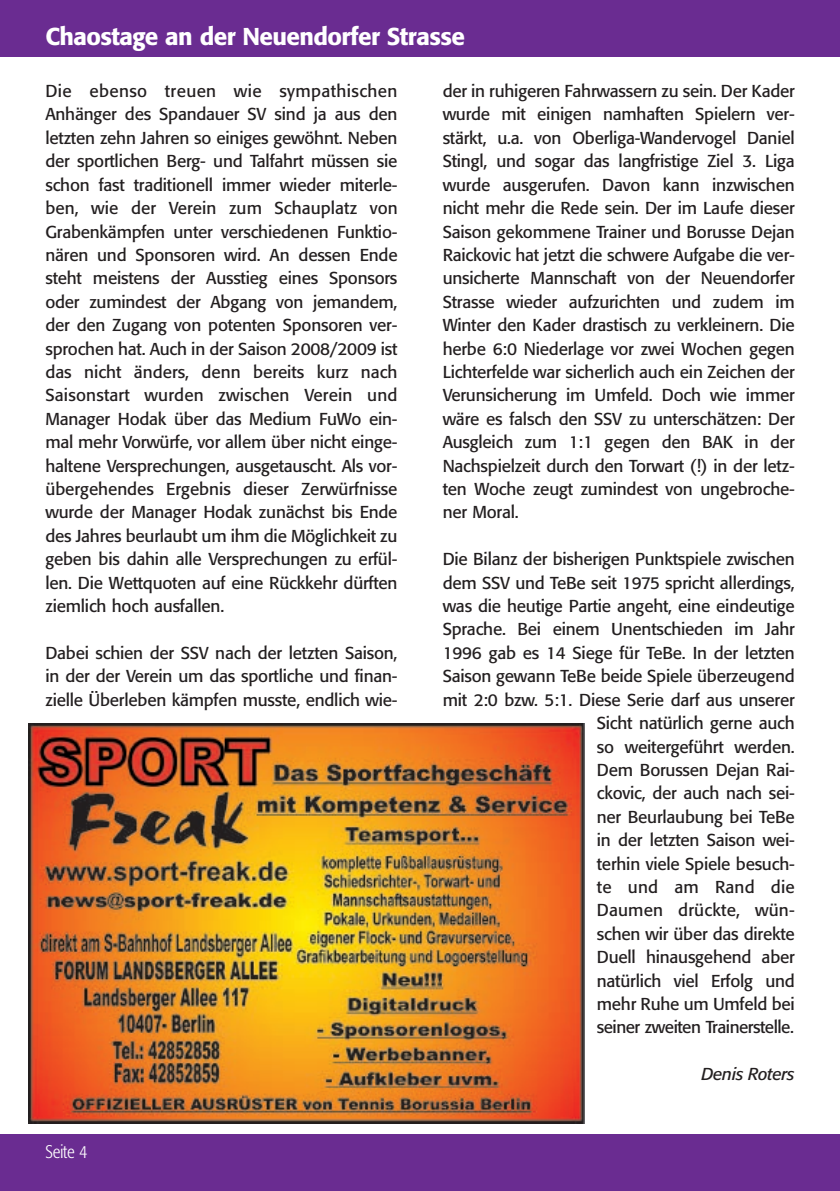
<style>
.page{position:relative;width:840px;height:1191px;background:#fff}
.page>*{position:absolute;margin:0;border:0;box-sizing:border-box;transform-origin:0 0}
.t1{font:500 24px "FO16";letter-spacing:-.01em;color:#fff}
.t2{font:300 condensed 18px "FO16";color:#fff}
.t3{font:17px/23.4px "FO16";color:#231f20;text-align:justify}
.t4{font:italic 17px "FO16";color:#231f20}
</style>
<div class="page">
<div style="left:0;top:0;width:839px;height:57px;background:#6a2c91"></div>
<div style="left:0;top:1134px;width:839px;height:57px;background:#6a2c91"></div>
<img style="left:29px;top:723px;width:555px;height:400px">
<h1 class="t1" style="left:45px;top:23px;width:420px">Chaostage an der Neuendorfer Strasse</h1>
<p class="t3" style="left:45px;top:79px;width:353px">Die ebenso treuen wie sympathischen Anhänger des Spandauer SV sind ja aus den letzten zehn Jahren so einiges gewöhnt. Neben der sportlichen Berg- und Talfahrt müssen sie schon fast traditionell immer wieder miterle&shy;ben, wie der Verein zum Schauplatz von Grabenkämpfen unter verschiedenen Funktio&shy;nären und Sponsoren wird. An dessen Ende steht meistens der Ausstieg eines Sponsors oder zumindest der Abgang von jemandem, der den Zugang von potenten Sponsoren ver&shy;sprochen hat. Auch in der Saison 2008/2009 ist das nicht änders, denn bereits kurz nach Saisonstart wurden zwischen Verein und Manager Hodak über das Medium FuWo ein&shy;mal mehr Vorwürfe, vor allem über nicht einge&shy;haltene Versprechungen, ausgetauscht. Als vor&shy;übergehendes Ergebnis dieser Zerwürfnisse wurde der Manager Hodak zunächst bis Ende des Jahres beurlaubt um ihm die Möglichkeit zu geben bis dahin alle Versprechungen zu erfül&shy;len. Die Wettquoten auf eine Rückkehr dürften ziemlich hoch ausfallen.</p>
<p class="t3" style="left:45px;top:641px;width:353px">Dabei schien der SSV nach der letzten Saison, in der der Verein um das sportliche und finan&shy;zielle Überleben kämpfen musste, endlich wie-</p>
<p class="t2" style="left:45px;top:1141px;width:43px">Seite 4</p>
<p class="t3" style="left:442px;top:79px;width:353px">der in ruhigeren Fahrwassern zu sein. Der Kader wurde mit einigen namhaften Spielern ver&shy;stärkt, u.a. von Oberliga-Wandervogel Daniel Stingl, und sogar das langfristige Ziel 3. Liga wurde ausgerufen. Davon kann inzwischen nicht mehr die Rede sein. Der im Laufe dieser Saison gekommene Trainer und Borusse Dejan Raickovic hat jetzt die schwere Aufgabe die ver&shy;unsicherte Mannschaft von der Neuendorfer Strasse wieder aufzurichten und zudem im Winter den Kader drastisch zu verkleinern. Die herbe 6:0 Niederlage vor zwei Wochen gegen Lichterfelde war sicherlich auch ein Zeichen der Verunsicherung im Umfeld. Doch wie immer wäre es falsch den SSV zu unterschätzen: Der Ausgleich zum 1:1 gegen den BAK in der Nachspielzeit durch den Torwart (!) in der letz&shy;ten Woche zeugt zumindest von ungebroche&shy;ner Moral.</p>
<p class="t3" style="left:442px;top:547px;width:353px;text-align:right">Die Bilanz der bisherigen Punktspiele zwischen dem SSV und TeBe seit 1975 spricht allerdings, was die heutige Partie angeht, eine eindeutige<br>Sprache. Bei einem Unentschieden im Jahr<br>1996 gab es 14 Siege für TeBe. In der letzten<br>Saison gewann TeBe beide Spiele überzeugend mit 2:0 bzw. 5:1. Diese Serie darf aus unserer<br>Sicht natürlich gerne auch<br>so weitergeführt werden.<br>Dem Borussen Dejan Rai-<br>ckovic, der auch nach sei-<br>ner Beurlaubung bei TeBe<br>in der letzten Saison wei-<br>terhin viele Spiele besuch-<br>te und am Rand die<br>Daumen drückte, wün-<br>schen wir über das direkte<br>Duell hinausgehend aber<br>natürlich viel Erfolg und<br>mehr Ruhe um Umfeld bei<br>seiner zweiten Trainerstelle.</p>
<p class="t4" style="left:701px;top:1064px;width:95px">Denis Roters</p>
</div>
